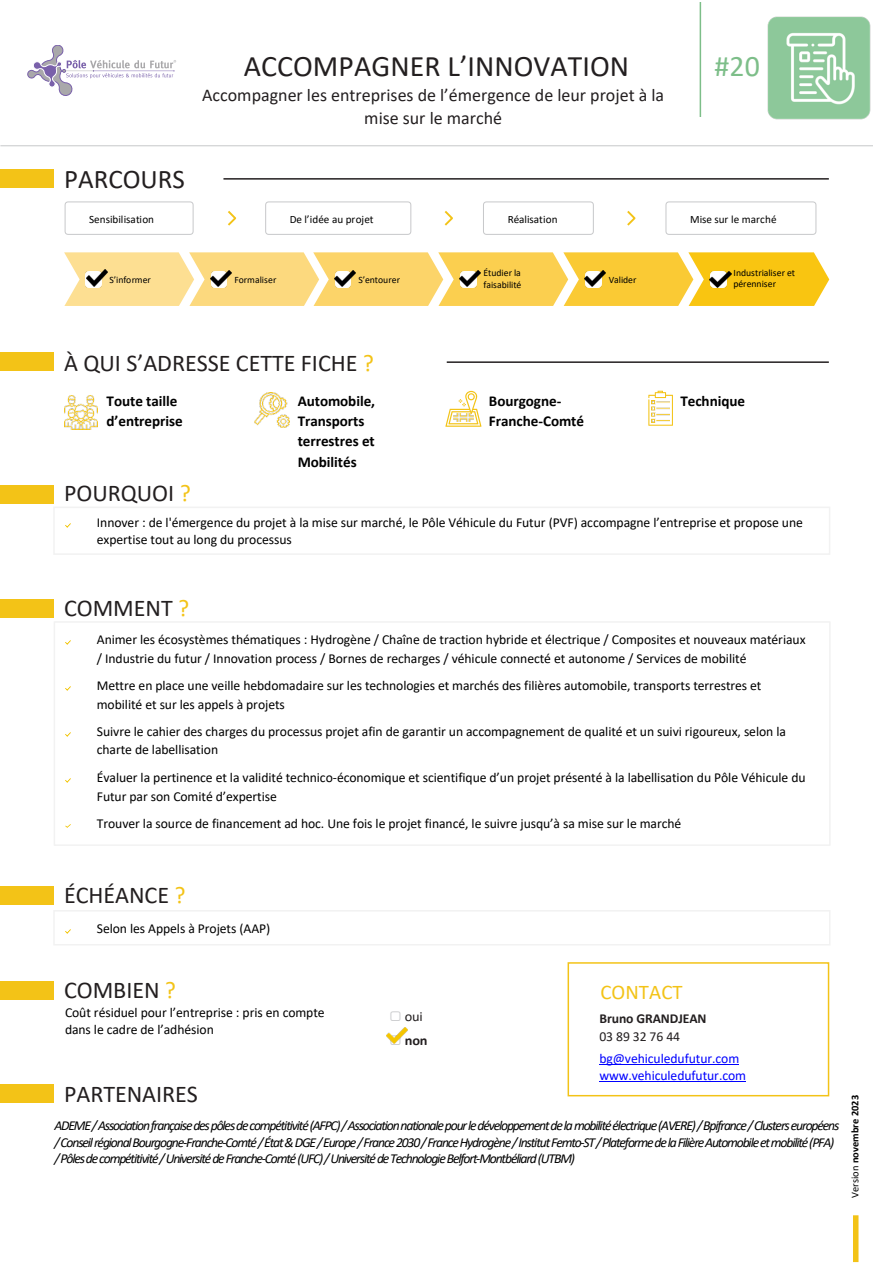
<style>
.page{position:relative;width:893px;height:1263px;background:#fff}
.page>*{position:absolute;margin:0;border:0;box-sizing:border-box;transform-origin:0 0}
.t1{font:29.85px "Calibri";color:#231f20}
.t2{font:29.85px "Calibri";color:#7dbe89}
.t3{font:27px "Calibri";color:#231f20}
.t4{font:24.15px "Calibri";letter-spacing:-.005em;color:#231f20}
.t5{font:20.85px "Calibri";letter-spacing:.005em;color:#f3c317}
.t6{font:18px/22.4px "Calibri";color:#231f20;text-align:center}
.t7{font:700 15.15px/20.1px "Calibri";letter-spacing:-.005em;color:#000}
.t8{font:13.65px/18.8px "Calibri";letter-spacing:-.005em;color:#000}
.t9{font:italic 13.65px/16.4px "Calibri";letter-spacing:-.085em;color:#000}
.t10{font:13.65px/17.2px "Calibri";letter-spacing:-.005em;color:#00f}
.t11{font:700 13.65px/18px "Calibri";letter-spacing:-.01em;color:#231f20}
.t12{font:13.65px/23.4px "Calibri";color:#231f20;scale:1.05 1}
.t13{font:11.1px "Calibri";letter-spacing:-.005em;color:#000}
.t14{font:700 10.5px "Calibri";letter-spacing:.005em;color:#000}
.t15{font:9.75px/11.6px "Calibri";letter-spacing:-.005em;color:#000}
.s1{color:#f3c317}
.s2{color:#c7c8ca}
.s3{font-weight:700}
.s4{font-weight:400}
</style>
<div class="page">
<hr style="left:0;top:145px;width:872px;height:1px;background:#c7c8ca">
<div style="left:54px;top:621px;width:777px;height:225px;border:1px solid #f2f2f2"></div>
<svg style="left:64px;top:201px;width:130px;height:34px"></svg>
<svg style="left:228px;top:210px;width:9px;height:16px"></svg>
<svg style="left:265px;top:201px;width:147px;height:34px"></svg>
<svg style="left:444px;top:211px;width:9px;height:15px"></svg>
<svg style="left:483px;top:201px;width:111px;height:34px"></svg>
<svg style="left:627px;top:210px;width:9px;height:16px"></svg>
<svg style="left:665px;top:201px;width:152px;height:34px"></svg>
<svg style="left:64px;top:252px;width:765px;height:54px"></svg>
<div style="left:53px;top:910px;width:777px;height:35px;border:1px solid #f2f2f2"></div>
<div style="left:53px;top:507px;width:777px;height:48px;border:1px solid #f2f2f2"></div>
<div style="left:568px;top:962px;width:261px;height:134px;border:1px solid #f3c317"></div>
<svg style="left:65px;top:640px;width:5px;height:4px"></svg>
<svg style="left:65px;top:686px;width:5px;height:4px"></svg>
<svg style="left:65px;top:732px;width:5px;height:4px"></svg>
<svg style="left:65px;top:778px;width:5px;height:4px"></svg>
<hr style="left:599px;top:1064px;width:140px;height:1px;background:#00f">
<hr style="left:599px;top:1081px;width:147px;height:1px;background:#00f">
<svg style="left:28px;top:45px;width:148px;height:51px"></svg>
<hr style="left:700px;top:3px;width:1px;height:114px;background:#7dbe89">
<hr style="left:447px;top:361px;width:382px;height:2px;background:#231f20">
<div style="left:0;top:352px;width:54px;height:19px;background:#f3c317"></div>
<hr style="left:223px;top:178px;width:606px;height:2px;background:#231f20">
<div style="left:0;top:169px;width:54px;height:19px;background:#f3c317"></div>
<div style="left:0;top:599px;width:54px;height:19px;background:#f3c317"></div>
<div style="left:0;top:485px;width:54px;height:18px;background:#f3c317"></div>
<div style="left:0;top:981px;width:54px;height:18px;background:#f3c317"></div>
<div style="left:0;top:886px;width:54px;height:19px;background:#f3c317"></div>
<div style="left:0;top:1084px;width:54px;height:19px;background:#f3c317"></div>
<img style="left:64px;top:396px;width:33px;height:33px">
<svg style="left:445px;top:391px;width:36px;height:36px"></svg>
<svg style="left:648px;top:391px;width:25px;height:35px"></svg>
<img style="left:652px;top:401px;width:17px;height:21px">
<img style="left:254px;top:393px;width:35px;height:35px">
<img style="left:387px;top:1028px;width:20px;height:15px">
<img style="left:459px;top:270px;width:22px;height:16px">
<img style="left:334px;top:271px;width:22px;height:16px">
<img style="left:584px;top:270px;width:22px;height:16px">
<img style="left:210px;top:270px;width:22px;height:16px">
<img style="left:86px;top:270px;width:21px;height:16px">
<div style="left:853px;top:1215px;width:5px;height:47px;background:#f3c317"></div>
<img style="left:710px;top:271px;width:21px;height:16px">
<img style="left:767px;top:16px;width:104px;height:104px">
<p class="t3" style="left:64px;top:160px;width:122px">PARCOURS</p>
<p class="t1" style="left:244px;top:46px;width:387px">ACCOMPAGNER L’INNOVATION</p>
<p class="t6" style="left:202px;top:84px;width:463px">Accompagner les entreprises de l’émergence de leur projet à la mise sur le marché</p>
<p class="t2" style="left:714px;top:45px;width:47px">#20</p>
<p class="t13" style="left:89px;top:211px;width:66px">Sensibilisation</p>
<p class="t13" style="left:290px;top:211px;width:85px">De l’idée au projet</p>
<p class="t13" style="left:508px;top:212px;width:52px">Réalisation</p>
<p class="t13" style="left:690px;top:211px;width:88px">Mise sur le marché</p>
<p class="t15" style="left:109px;top:273px;width:43px">S’informer</p>
<p class="t15" style="left:235px;top:273px;width:43px">Formaliser</p>
<p class="t15" style="left:358px;top:273px;width:43px">S’entourer</p>
<p class="t15" style="left:484px;top:267px;width:39px">Étudier la faisabilité</p>
<p class="t15" style="left:609px;top:273px;width:29px">Valider</p>
<p class="t15" style="left:734px;top:267px;width:63px">Industrialiser et pérenniser</p>
<p class="t4" style="left:64px;top:346px;width:311px">À QUI S’ADRESSE CETTE FICHE <span class="s1">?</span></p>
<p class="t7" style="left:107px;top:391px;width:78px">Toute taille d’entreprise</p>
<p class="t7" style="left:298px;top:391px;width:79px">Automobile,<br>Transports terrestres et<br>Mobilités</p>
<p class="t7" style="left:489px;top:391px;width:97px">Bourgogne-<br>Franche-Comté</p>
<p class="t7" style="left:680px;top:391px;width:66px">Technique</p>
<p class="t4" style="left:64px;top:476px;width:128px">POURQUOI <span class="s1">?</span></p>
<p class="t8" style="left:97px;top:514px;width:707px;line-height:16.5px">Innover : de l'émergence du projet à la mise sur marché, le Pôle Véhicule du Futur (PVF) accompagne l’entreprise et propose une expertise tout au long du processus</p>
<p class="t4" style="left:64px;top:591px;width:127px">COMMENT <span class="s1">?</span></p>
<p class="t8" style="left:97px;top:630px;width:710px">Animer les écosystèmes thématiques : Hydrogène / Chaîne de traction hybride et électrique / Composites et nouveaux matériaux / Industrie du futur / Innovation process / Bornes de recharges / véhicule connecté et autonome / Services de mobilité</p>
<p class="t8" style="left:97px;top:676px;width:666px">Mettre en place une veille hebdomadaire sur les technologies et marchés des filières automobile, transports terrestres et mobilité et sur les appels à projets</p>
<p class="t8" style="left:97px;top:722px;width:691px;line-height:18.3px">Suivre le cahier des charges du processus projet afin de garantir un accompagnement de qualité et un suivi rigoureux, selon la charte de labellisation</p>
<p class="t8" style="left:97px;top:768px;width:710px;line-height:18.3px">Évaluer la pertinence et la validité technico-économique et scientifique d’un projet présenté à la labellisation du Pôle Véhicule du<br>Futur par son Comité d’expertise</p>
<p class="t8" style="left:97px;top:814px;width:586px">Trouver la source de financement ad hoc. Une fois le projet financé, le suivre jusqu’à sa mise sur le marché</p>
<p class="t4" style="left:64px;top:878px;width:123px">ÉCHÉANCE <span class="s1">?</span></p>
<p class="t8" style="left:97px;top:919px;width:175px">Selon les Appels à Projets (AAP)</p>
<p class="t4" style="left:64px;top:973px;width:114px">COMBIEN <span class="s1">?</span></p>
<p class="t8" style="left:65px;top:1004px;width:261px;line-height:16.2px">Coût résiduel pour l’entreprise : pris en compte dans le cadre de l’adhésion</p>
<p class="t12" style="left:389px;top:1005px;width:38px"><span class="s2">▢</span> oui <span class="s2">▢</span> <span class="s3">non</span></p>
<p class="t4" style="left:64px;top:1077px;width:135px">PARTENAIRES</p>
<p class="t5" style="left:600px;top:978px;width:84px">CONTACT</p>
<p class="t11" style="left:599px;top:1009px;width:109px">Bruno GRANDJEAN<br><span class="s4">03 89 32 76 44</span></p>
<p class="t10" style="left:599px;top:1049px;width:148px">bg@vehiculedufutur.com www.vehiculedufutur.com</p>
<p class="t9" style="left:54px;top:1117px;width:787px">ADEME / Association française des pôles de compétitivité (AFPC) / Association nationale pour le développement de la mobilité électrique (AVERE) / Bpifrance / Clusters européens / Conseil régional Bourgogne-Franche-Comté / État &amp; DGE / Europe / France 2030 / France Hydrogène / Institut Femto-ST / Plateforme de la Filière Automobile et mobilité (PFA) / Pôles de compétitivité / Université de Franche-Comté (UFC) / Université de Technologie Belfort-Montbéliard (UTBM)</p>
<p class="t14" style="left:847px;top:1198px;width:105px;rotate:-90deg"><span class="s4">Version</span> novembre 2023</p>
</div>
